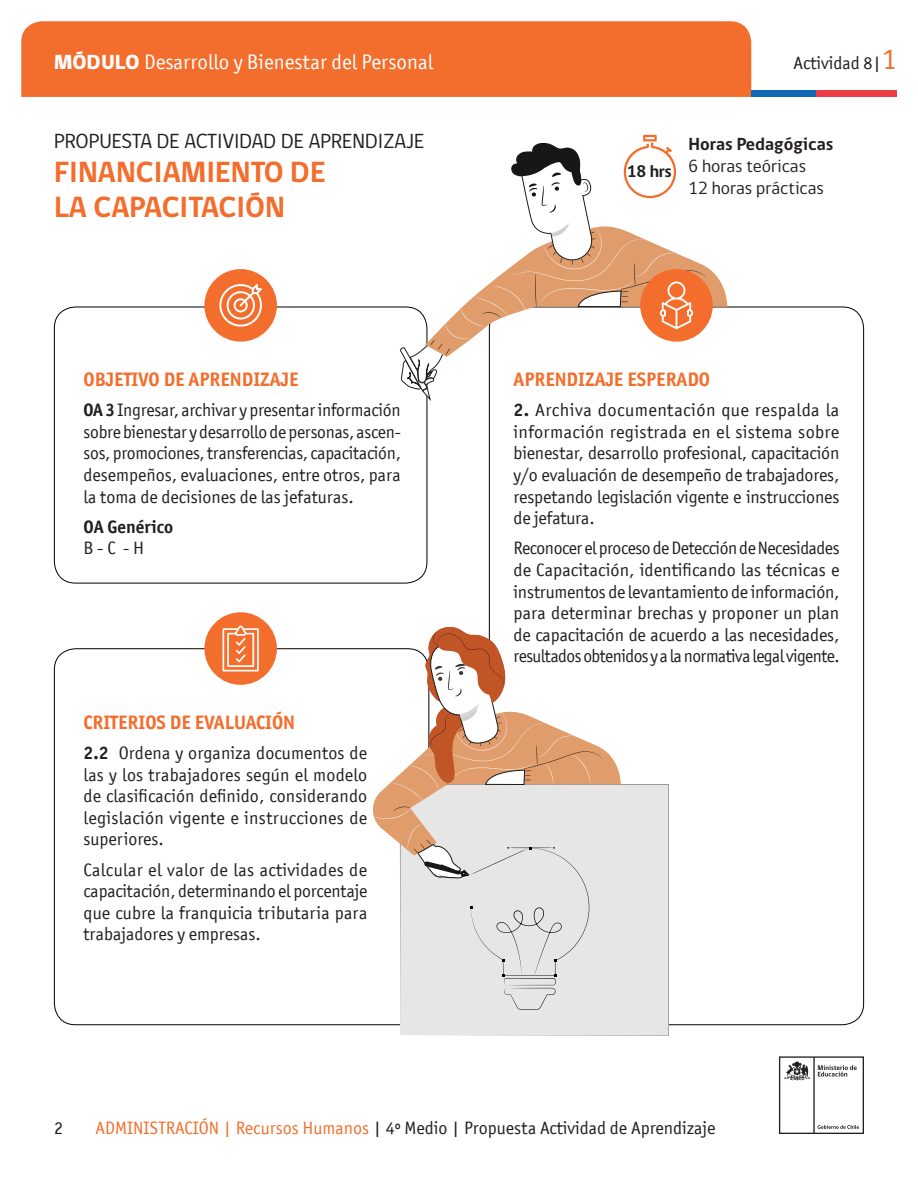
<style>
.page{position:relative;width:918px;height:1188px;background:#fff}
.page>*{position:absolute;margin:0;border:0;box-sizing:border-box;transform-origin:0 0}
.Nombre_de_act{font:700 30px "gob CL";color:#f36e2d}
.t1{font:21px "Officina San ITC";color:#fff}
.t2{font:21px "gob CL";color:#231f20}
.titulo_2__naranja_al{font:700 19.5px "Officina San ITC";color:#f36e2d}
.texto_1{font:18px/21.6px "Officina San ITC";color:#231f20;text-align:justify}
.t3{font:18px "gob CL";color:#231f20}
.t4{font:700 18px "gob CL";color:#231f20}
.destacado_1{font:700 18px "Officina San ITC";color:#231f20}
.t5{font:700 17.25px "gob CL";color:#231f20}
.s1{font-family:"gob CL";font-weight:800}
.s2{font-size:30px;color:#f36e2d}
.s3{font-weight:700}
.s4{color:#f36e2d}
</style>
<div class="page">
<svg style="left:779px;top:1056px;width:85px;height:78px"></svg>
<div style="left:21px;top:21px;width:730px;height:76px;background:#f36e2d"></div>
<div style="left:751px;top:90px;width:65px;height:7px;background:#0f69b4"></div>
<div style="left:816px;top:90px;width:81px;height:7px;background:#eb3c46"></div>
<div style="left:204px;top:612px;width:73px;height:73px;background:#f36e2d;border-radius:50%"></div>
<svg style="left:223px;top:626px;width:36px;height:45px"></svg>
<div style="left:204px;top:269px;width:73px;height:73px;background:#f36e2d;border-radius:50%"></div>
<svg style="left:219px;top:284px;width:43px;height:43px"></svg>
<div style="left:400px;top:784px;width:269px;height:252px;background:#e6e6e6"></div>
<svg style="left:370px;top:626px;width:251px;height:384px"></svg>
<svg style="left:399px;top:135px;width:328px;height:269px"></svg>
<p class="t1" style="left:54px;top:50px;width:381px"><span class="s1">MÓDULO</span> Desarrollo y Bienestar del Personal</p>
<p class="texto_1" style="left:794px;top:52px;width:105px">Actividad 8|<span class="s2">1</span></p>
<p class="t2" style="left:54px;top:127px;width:372px">PROPUESTA DE ACTIVIDAD DE APRENDIZAJE</p>
<p class="Nombre_de_act" style="left:54px;top:152px;width:273px">FINANCIAMIENTO DE</p>
<p class="Nombre_de_act" style="left:54px;top:186px;width:233px">LA CAPACITACIÓN</p>
<p class="titulo_2__naranja_al" style="left:84px;top:367px;width:216px">OBJETIVO DE APRENDIZAJE</p>
<p class="texto_1" style="left:84px;top:399px;width:319px"><span class="s3">OA 3</span> Ingresar, archivar y presentar información sobre bienestar y desarrollo de personas, ascen&shy;sos, promociones, transferencias, capacitación, desempeños, evaluaciones, entre otros, para la toma de decisiones de las jefaturas.</p>
<p class="destacado_1" style="left:84px;top:515px;width:91px">OA Genérico</p>
<p class="texto_1" style="left:84px;top:537px;width:62px">B - C - H</p>
<p class="titulo_2__naranja_al" style="left:84px;top:710px;width:213px">CRITERIOS DE EVALUACIÓN</p>
<p class="texto_1" style="left:84px;top:742px;width:285px"><span class="s3">2.2</span> Ordena y organiza documentos de las y los trabajadores según el modelo de clasificación definido, considerando legislación vigente e instrucciones de superiores.</p>
<p class="texto_1" style="left:84px;top:859px;width:285px">Calcular el valor de las actividades de capacitación, determinando el porcentaje que cubre la franquicia tributaria para trabajadores y empresas.</p>
<p class="t5" style="left:627px;top:160px;width:46px">18 hrs</p>
<p class="t4" style="left:688px;top:132px;width:147px">Horas Pedagógicas</p>
<p class="t3" style="left:688px;top:154px;width:119px">6 horas teóricas</p>
<p class="t3" style="left:688px;top:175px;width:137px">12 horas prácticas</p>
<p class="titulo_2__naranja_al" style="left:514px;top:367px;width:198px">APRENDIZAJE ESPERADO</p>
<p class="texto_1" style="left:514px;top:399px;width:327px"><span class="s3">2.</span> Archiva documentación que respalda la información registrada en el sistema sobre bienestar, desarrollo profesional, capacitación y/o evaluación de desempeño de trabajadores, respetando legislación vigente e instrucciones de jefatura.</p>
<p class="texto_1" style="left:514px;top:537px;width:328px">Reconocer el proceso de Detección de Necesidades de Capacitación, identificando las técnicas e instrumentos de levantamiento de información, para determinar brechas y proponer un plan de capacitación de acuerdo a las necesidades, resultados obtenidos y a la normativa legal vigente.</p>
<p class="texto_1" style="left:54px;top:1117px;width:10px">2</p>
<p class="texto_1" style="left:95px;top:1117px;width:622px"><span class="s4">ADMINISTRACIÓN | Recursos Humanos</span> | 4º Medio | Propuesta Actividad de Aprendizaje</p>
</div>
